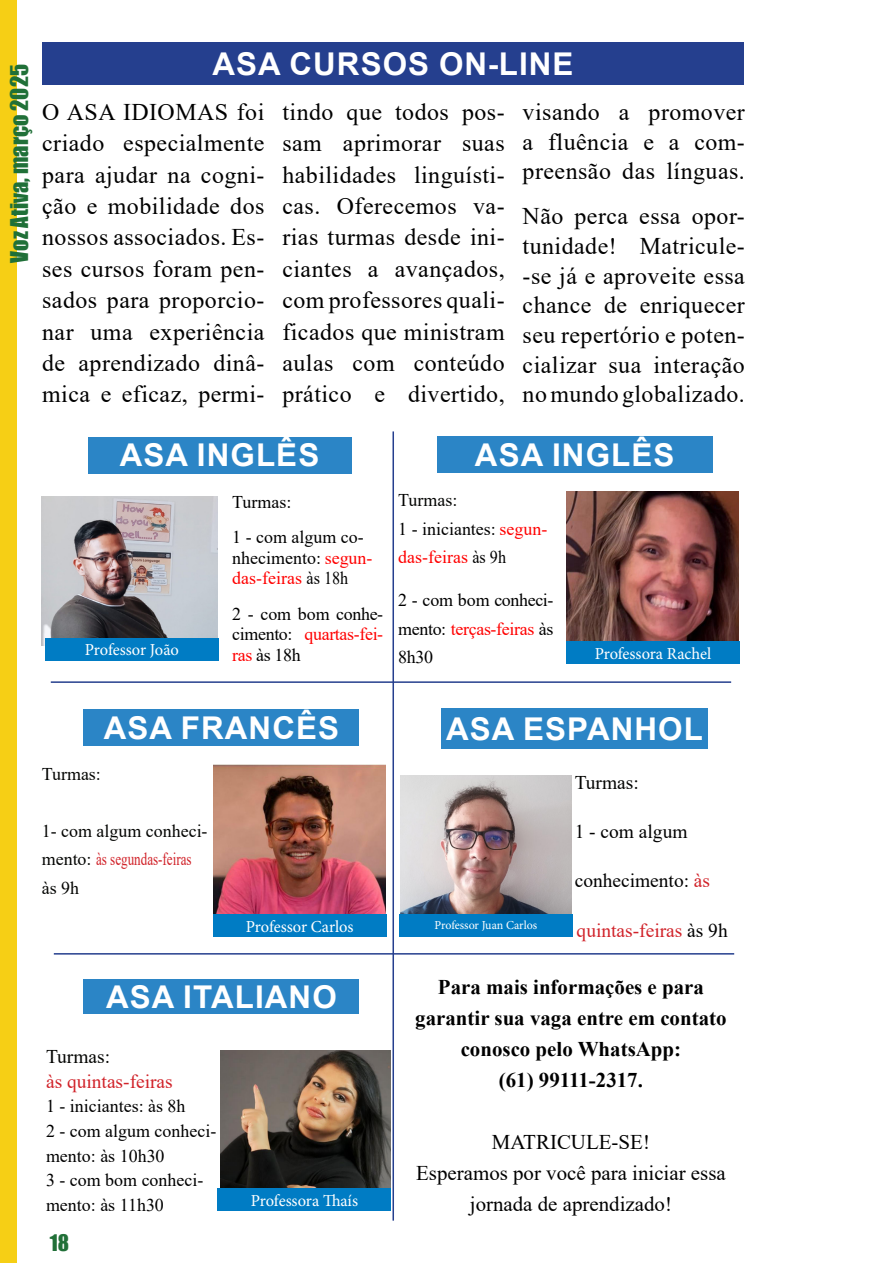
<style>
.page{position:relative;width:893px;height:1263px;background:#fff}
.page>*{position:absolute;margin:0;border:0;box-sizing:border-box;transform-origin:0 0}
.t1{font:700 31.35px "Arial";letter-spacing:.035em;color:#fff}
.t2{font:23.85px/31.3px "Times New Roman";letter-spacing:.02em;color:#000;text-align:justify}
.t3{font:22.5px "Impact";color:#207038}
.t4{font:21px "Impact";color:#217038}
.t5{font:700 20.85px/31px "Times New Roman";color:#000;text-align:center}
.t6{font:20.85px/31px "Times New Roman";color:#000;text-align:center}
.t7{font:19.5px/24.6px "Times New Roman";color:#d1232a}
.t8{font:19.5px "Times New Roman";color:#000}
.t9{font:19.5px "Times New Roman";color:#040503}
.t10{font:18px/20.5px "Times New Roman";color:#000}
.t11{font:18px/28.5px "Times New Roman";color:#040503}
.t12{font:16.8px "Minion Pro";letter-spacing:-.005em;color:#fff}
.t13{font:12.15px "Minion Pro";letter-spacing:-.005em;color:#fff}
.s1{color:#040503}
.s2{color:#f00}
.s3{color:#d1232a}
.s4{color:#000}
</style>
<div class="page">
<div style="left:0;top:0;width:17px;height:1263px;background:#f6cf15"></div>
<img style="left:220px;top:1050px;width:171px;height:138px">
<img style="left:400px;top:775px;width:171px;height:138px">
<img style="left:566px;top:492px;width:172px;height:149px">
<img style="left:213px;top:765px;width:172px;height:149px">
<img style="left:42px;top:497px;width:175px;height:148px">
<div style="left:88px;top:437px;width:263px;height:36px;background:#2b85c6"></div>
<div style="left:437px;top:436px;width:275px;height:37px;background:#2b85c6"></div>
<div style="left:84px;top:709px;width:275px;height:37px;background:#2b85c6"></div>
<hr style="left:51px;top:681px;width:680px;height:2px;background:#253f8e">
<hr style="left:54px;top:953px;width:680px;height:1px;background:#253f8e">
<div style="left:441px;top:708px;width:267px;height:40px;background:#2b85c6"></div>
<hr style="left:392px;top:431px;width:2px;height:789px;background:#253f8e">
<div style="left:84px;top:980px;width:275px;height:34px;background:#2b85c6"></div>
<div style="left:42px;top:42px;width:702px;height:43px;background:#253f8e"></div>
<div style="left:45px;top:638px;width:173px;height:23px;background:#007cc4"></div>
<div style="left:566px;top:641px;width:174px;height:23px;background:#007cc4"></div>
<div style="left:213px;top:914px;width:173px;height:23px;background:#007cc4"></div>
<div style="left:399px;top:913px;width:173px;height:23px;background:#007cc4"></div>
<div style="left:218px;top:1188px;width:173px;height:23px;background:#007cc4"></div>
<p class="t3" style="left:2px;top:263px;width:200px;rotate:-90deg">Voz Ativa, março 2025</p>
<p class="t1" style="left:212px;top:42px;width:363px">ASA CURSOS ON-LINE</p>
<p class="t2" style="left:42px;top:95px;width:224px">O ASA IDIOMAS foi criado especialmente para ajudar na cogni&shy;ção e mobilidade dos nossos associados. Es&shy;ses cursos foram pen&shy;sados para proporcio&shy;nar uma experiência de aprendizado dinâ&shy;mica e eficaz, permi-</p>
<p class="t2" style="left:282px;top:95px;width:224px">tindo que todos pos&shy;sam aprimorar suas habilidades linguísti&shy;cas. Oferecemos va&shy;rias turmas desde ini&shy;ciantes a avançados, com professores quali&shy;ficados que ministram aulas com conteúdo prático e divertido,</p>
<p class="t2" style="left:523px;top:96px;width:224px;line-height:29.7px">visando a promover a fluência e a com&shy;preensão das línguas.</p>
<p class="t2" style="left:523px;top:200px;width:224px;line-height:29.7px">Não perca essa opor&shy;tunidade! Matricule--se já e aproveite essa chance de enriquecer seu repertório e poten&shy;cializar sua interação no mundo globalizado.</p>
<p class="t1" style="left:120px;top:433px;width:201px">ASA INGLÊS</p>
<p class="t1" style="left:475px;top:433px;width:201px">ASA INGLÊS</p>
<p class="t10" style="left:398px;top:486px;width:151px;line-height:28.3px"><span class="s1">Turmas:<br></span>1 - iniciantes: <span class="s2">segun&shy;das-feiras</span> às 9h</p>
<p class="t10" style="left:398px;top:586px;width:157px;line-height:28.3px;text-align:justify">2 - com bom conheci&shy;mento: <span class="s2">terças-feiras</span> às 8h30</p>
<p class="t10" style="left:232px;top:491px;width:61px">Turmas:</p>
<p class="t10" style="left:232px;top:526px;width:142px">1 - com algum co&shy;nhecimento: <span class="s2">segun&shy;das-feiras</span> às 18h</p>
<p class="t10" style="left:232px;top:603px;width:152px;text-align:justify">2 - com bom conhe&shy;cimento: <span class="s2">quartas-fei&shy;ras</span> às 18h</p>
<p class="t12" style="left:85px;top:639px;width:96px">Professor João</p>
<p class="t12" style="left:595px;top:642px;width:118px">Professora Rachel</p>
<p class="t1" style="left:104px;top:706px;width:237px">ASA FRANCÊS</p>
<p class="t1" style="left:446px;top:707px;width:258px">ASA ESPANHOL</p>
<p class="t9" style="left:575px;top:768px;width:66px">Turmas:</p>
<p class="t8" style="left:575px;top:818px;width:114px">1 - com algum</p>
<p class="t8" style="left:575px;top:867px;width:137px">conhecimento: <span class="s3">às</span></p>
<p class="t7" style="left:577px;top:917px;width:153px">quintas-feiras <span class="s4">às 9h</span></p>
<p class="t11" style="left:42px;top:759px;width:61px">Turmas:</p>
<p class="t11" style="left:42px;top:816px;width:167px">1- com algum conheci&shy;mento: <span class="s3">às segundas-feiras </span>às 9h</p>
<p class="t12" style="left:246px;top:915px;width:109px">Professor Carlos</p>
<p class="t13" style="left:434px;top:917px;width:104px">Professor Juan Carlos</p>
<p class="t1" style="left:106px;top:975px;width:232px">ASA ITALIANO</p>
<p class="t7" style="left:46px;top:1043px;width:128px"><span class="s1">Turmas:<br></span>às quintas-feiras</p>
<p class="t10" style="left:46px;top:1093px;width:172px;line-height:24.6px">1 - iniciantes: às 8h<br>2 - com algum conheci&shy;mento: às 10h30<br>3 - com bom conheci&shy;mento: às 11h30</p>
<p class="t4" style="left:50px;top:1226px;width:21px">18</p>
<p class="t12" style="left:251px;top:1189px;width:109px">Professora Thaís</p>
<p class="t5" style="left:415px;top:971px;width:313px">Para mais informações e para garantir sua vaga entre em contato conosco pelo WhatsApp:<br>(61) 99111-2317.</p>
<p class="t6" style="left:416px;top:1126px;width:311px">MATRICULE-SE!<br>Esperamos por você para iniciar essa jornada de aprendizado!</p>
</div>
